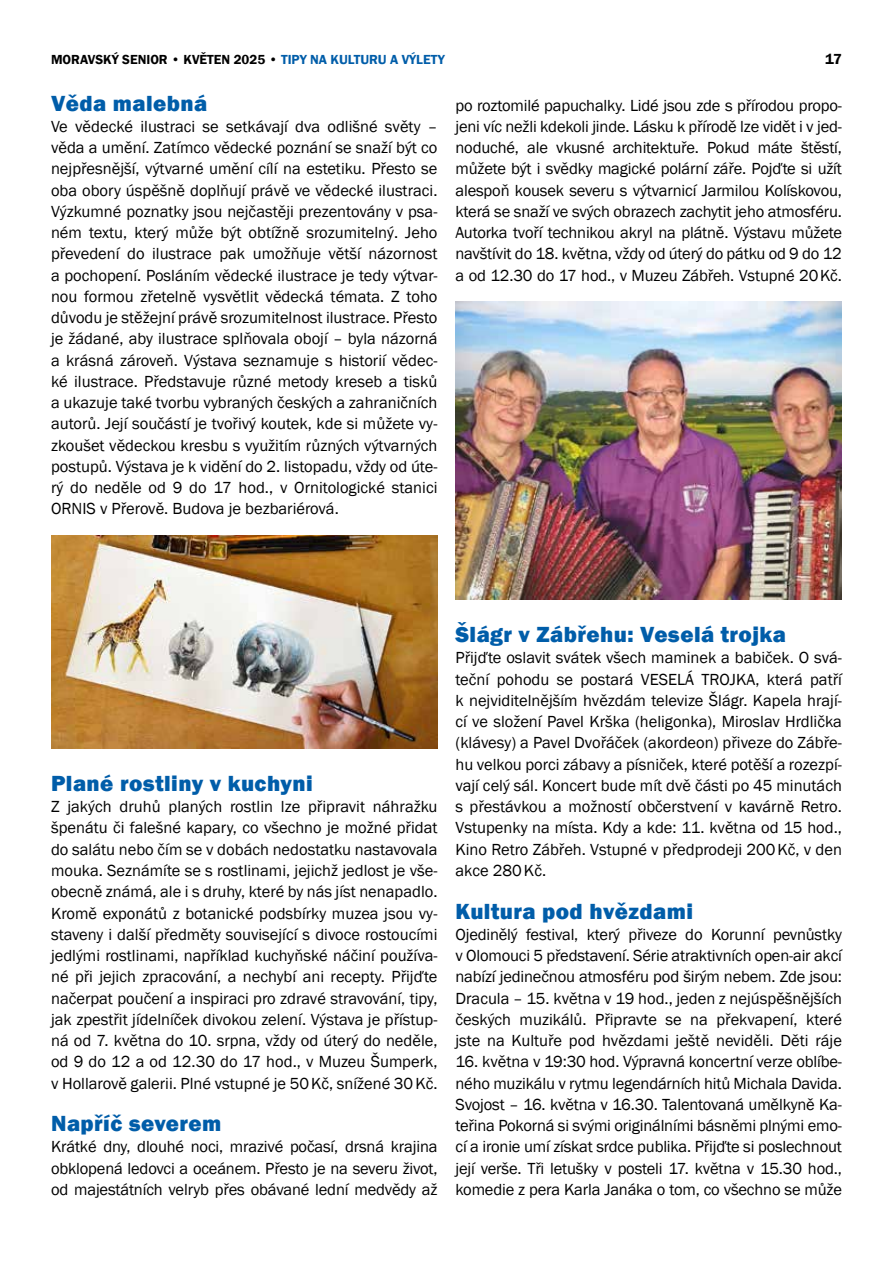
<style>
.page{position:relative;width:893px;height:1263px;background:#fff}
.page>*{position:absolute;margin:0;border:0;box-sizing:border-box;transform-origin:0 0}
.t1{font:800 22.5px "Franklin Gothic";letter-spacing:.02em;color:#005da9}
.t2{font:16.5px/21.3px "Franklin Gothic";color:#000;text-align:justify}
.t3{font:600 15px "Franklin Gothic";color:#000}
.t4{font:600 13.5px "Franklin Gothic";color:#000}
.s1{color:#005da9}
</style>
<div class="page">
<hr style="left:0;top:748px;width:1px;height:515px;background:#000">
<img style="left:51px;top:536px;width:386px;height:212px">
<img style="left:455px;top:302px;width:387px;height:298px">
<p class="t4" style="left:51px;top:51px;width:395px">MORAVSKÝ SENIOR • KVĚTEN 2025 • <span class="s1">TIPY NA KULTURU A VÝLETY</span></p>
<p class="t3" style="left:825px;top:50px;width:18px">17</p>
<h1 class="t1" style="left:51px;top:88px;width:158px">Věda malebná</h1>
<p class="t2" style="left:51px;top:116px;width:388px">Ve vědecké ilustraci se setkávají dva odlišné světy – věda a umění. Zatímco vědecké poznání se snaží být co nejpřesnější, výtvarné umění cílí na estetiku. Přesto se oba obory úspěšně doplňují právě ve vědecké ilustraci.<br>Výzkumné poznatky jsou nejčastěji prezentovány v psa&shy;ném textu, který může být obtížně srozumitelný. Jeho převedení do ilustrace pak umožňuje větší názornost a pochopení. Posláním vědecké ilustrace je tedy výtvar&shy;nou formou zřetelně vysvětlit vědecká témata. Z toho důvodu je stěžejní právě srozumitelnost ilustrace. Přesto je žádané, aby ilustrace splňovala obojí – byla názorná a krásná zároveň. Výstava seznamuje s historií vědec&shy;ké ilustrace. Představuje různé metody kreseb a tisků a ukazuje také tvorbu vybraných českých a zahraničních autorů. Její součástí je tvořivý koutek, kde si můžete vy&shy;zkoušet vědeckou kresbu s využitím různých výtvarných postupů. Výstava je k vidění do 2. listopadu, vždy od úte&shy;rý do neděle od 9 do 17 hod., v Ornitologické stanici ORNIS v Přerově. Budova je bezbariérová.</p>
<p class="t2" style="left:455px;top:95px;width:388px">po roztomilé papuchalky. Lidé jsou zde s přírodou propo&shy;jeni víc nežli kdekoli jinde. Lásku k přírodě lze vidět i v jed&shy;noduché, ale vkusné architektuře. Pokud máte štěstí, můžete být i svědky magické polární záře. Pojďte si užít alespoň kousek severu s výtvarnicí Jarmilou Kolískovou, která se snaží ve svých obrazech zachytit jeho atmosféru.<br>Autorka tvoří technikou akryl na plátně. Výstavu můžete navštívit do 18. května, vždy od úterý do pátku od 9 do 12 a od 12.30 do 17 hod., v Muzeu Zábřeh. Vstupné 20Kč.</p>
<h1 class="t1" style="left:51px;top:769px;width:263px">Plané rostliny v kuchyni</h1>
<p class="t2" style="left:51px;top:796px;width:388px">Z jakých druhů planých rostlin lze připravit náhražku špenátu či falešné kapary, co všechno je možné přidat do salátu nebo čím se v dobách nedostatku nastavovala mouka. Seznámíte se s rostlinami, jejichž jedlost je vše&shy;obecně známá, ale i s druhy, které by nás jíst nenapadlo.<br>Kromě exponátů z botanické podsbírky muzea jsou vy&shy;staveny i další předměty související s divoce rostoucími jedlými rostlinami, například kuchyňské náčiní používa&shy;né při jejich zpracování, a nechybí ani recepty. Přijďte načerpat poučení a inspiraci pro zdravé stravování, tipy, jak zpestřit jídelníček divokou zelení. Výstava je přístup&shy;ná od 7. května do 10. srpna, vždy od úterý do neděle, od 9 do 12 a od 12.30 do 17 hod., v Muzeu Šumperk, v Hollarově galerii. Plné vstupné je 50Kč, snížené 30Kč.</p>
<h1 class="t1" style="left:51px;top:1109px;width:172px">Napříč severem</h1>
<p class="t2" style="left:51px;top:1136px;width:388px">Krátké dny, dlouhé noci, mrazivé počasí, drsná krajina obklopená ledovci a oceánem. Přesto je na severu život, od majestátních velryb přes obávané lední medvědy až</p>
<h1 class="t1" style="left:455px;top:620px;width:332px">Šlágr v Zábřehu: Veselá trojka</h1>
<p class="t2" style="left:455px;top:648px;width:388px">Přijďte oslavit svátek všech maminek a babiček. O svá&shy;teční pohodu se postará VESELÁ TROJKA, která patří k nejviditelnějším hvězdám televize Šlágr. Kapela hrají&shy;cí ve složení Pavel Krška (heligonka), Miroslav Hrdlička (klávesy) a Pavel Dvořáček (akordeon) přiveze do Zábře&shy;hu velkou porci zábavy a písniček, které potěší a rozezpí&shy;vají celý sál. Koncert bude mít dvě části po 45 minutách s přestávkou a možností občerstvení v kavárně Retro.<br>Vstupenky na místa. Kdy a kde: 11. května od 15 hod., Kino Retro Zábřeh. Vstupné v předprodeji 200Kč, v den akce 280Kč.</p>
<h1 class="t1" style="left:455px;top:896px;width:239px">Kultura pod hvězdami</h1>
<p class="t2" style="left:455px;top:924px;width:388px">Ojedinělý festival, který přiveze do Korunní pevnůstky v Olomouci 5 představení. Série atraktivních open-air akcí nabízí jedinečnou atmosféru pod širým nebem. Zde jsou:<br>Dracula – 15. května v 19 hod., jeden z nejúspěšnějších českých muzikálů. Připravte se na překvapení, které jste na Kultuře pod hvězdami ještě neviděli. Děti ráje</p>
<p class="t2" style="left:455px;top:1051px;width:388px">16. května v 19:30 hod. Výpravná koncertní verze oblíbe&shy;ného muzikálu v rytmu legendárních hitů Michala Davida.<br>Svojost – 16. května v 16.30. Talentovaná umělkyně Ka&shy;teřina Pokorná si svými originálními básněmi plnými emo&shy;cí a ironie umí získat srdce publika. Přijďte si poslechnout její verše. Tři letušky v posteli 17. května v 15.30 hod., komedie z pera Karla Janáka o tom, co všechno se může</p>
</div>
